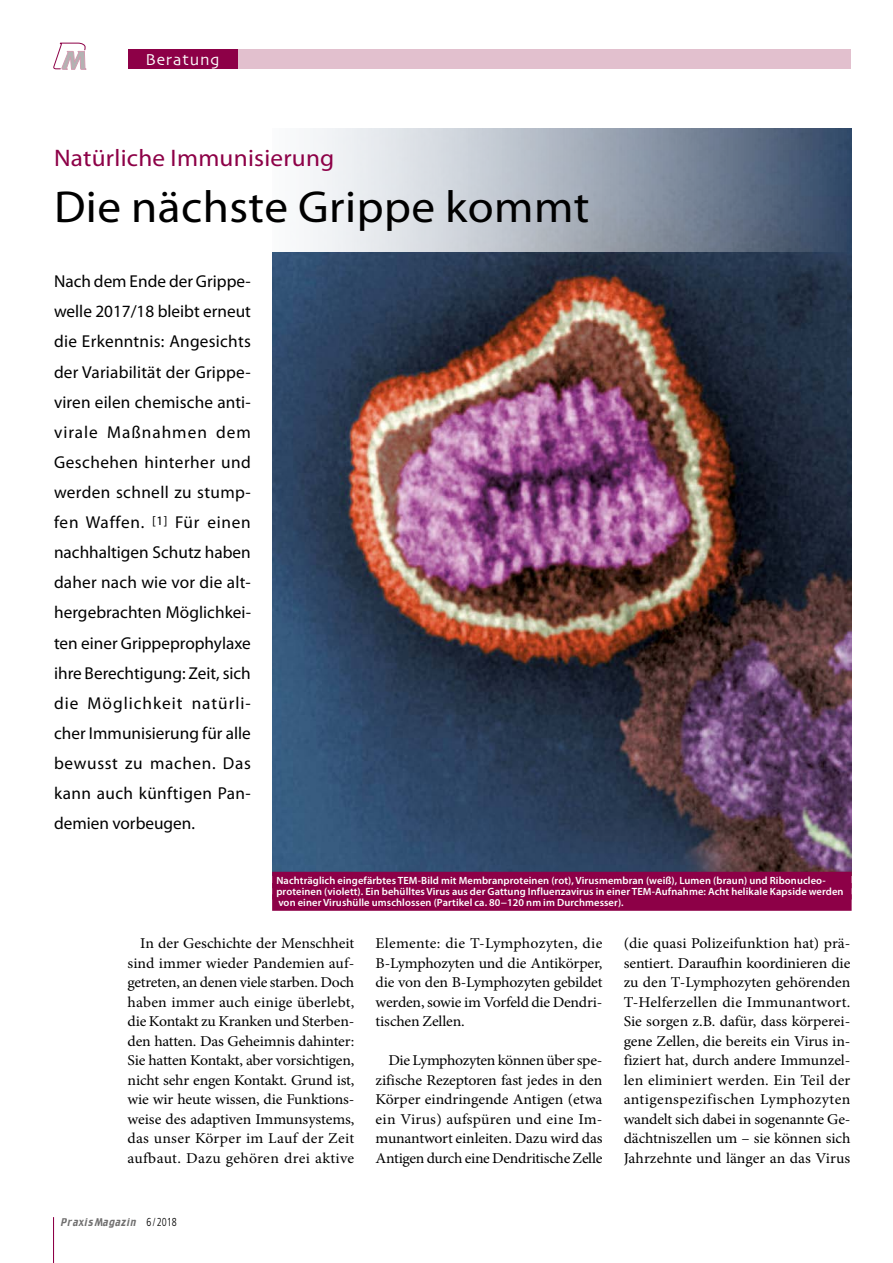
<style>
.page{position:relative;width:893px;height:1263px;background:#fff}
.page>*{position:absolute;margin:0;border:0;box-sizing:border-box;transform-origin:0 0}
.t1{font:45px "Myriad Pro";letter-spacing:.01em;color:#000;scale:1.05 1}
.t2{font:24px "Myriad Pro";letter-spacing:.01em;color:#8d0047;scale:1.05 1}
.t3{font:17.25px/30.2px "Myriad Pro";letter-spacing:.025em;color:#000;text-align:justify}
.t4{font:16.5px "Skia Regular 1 1";letter-spacing:.05em;color:#fff}
.t5{font:15px/19.5px "Minion Pro";letter-spacing:-.005em;color:#000;text-align:justify;scale:1.05 1}
.t6{font:12.75px "Star Trek TNG Crille";color:#706f6f;scale:.9 1}
.t7{font:600 10.5px/11.2px "Myriad Pro";letter-spacing:.01em;color:#fff}
.s1{font-family:"Frutiger LT Std";font-weight:300;font-stretch:condensed;font-size:11.55px;color:#000}
</style>
<div class="page">
<div style="left:203px;top:50px;width:647px;height:19px;background:#e2c0ce"></div>
<div style="left:128px;top:50px;width:109px;height:19px;background:#8d0047"></div>
<hr style="left:53px;top:1217px;width:1px;height:46px;background:#8d0047">
<svg style="left:53px;top:42px;width:33px;height:28px"></svg>
<img style="left:272px;top:252px;width:580px;height:620px">
<div style="left:272px;top:872px;width:580px;height:16px;background:#8d0047"></div>
<div style="left:272px;top:883px;width:580px;height:16px;background:#8d0047"></div>
<div style="left:272px;top:894px;width:580px;height:17px;background:#8d0047"></div>
<svg style="left:310px;top:128px;width:542px;height:124px;background:#9ea8b5"></svg>
<p class="t4" style="left:145px;top:50px;width:76px">Beratung</p>
<h2 class="t2" style="left:54px;top:143px;width:268px">Natürliche Immunisierung</h2>
<h1 class="t1" style="left:54px;top:179px;width:511px">Die nächste Grippe kommt</h1>
<p class="t3" style="left:54px;top:266px;width:198px">Nach dem Ende der Grippe&shy;welle 2017/18 bleibt erneut die Erkenntnis: Angesichts der Variabilität der Grippe&shy;viren eilen chemische anti&shy;virale Maßnahmen dem Geschehen hinterher und werden schnell zu stump&shy;fen Waffen. <sup>[1]</sup> Für einen nachhaltigen Schutz haben daher nach wie vor die alt&shy;hergebrachten Möglichkei&shy;ten einer Grippeprophylaxe ihre Berechtigung: Zeit, sich die Möglichkeit natürli&shy;cher Immunisierung für alle bewusst zu machen. Das kann auch künftigen Pan&shy;demien vorbeugen.</p>
<p class="t7" style="left:276px;top:874px;width:569px">Nachträglich eingefärbtes TEM-Bild mit Membranproteinen (rot), Virusmembran (weiß), Lumen (braun) und Ribonucleo&shy;proteinen (violett). Ein behülltes Virus aus der Gattung Influenzavirus in einer TEM-Aufnahme: Acht helikale Kapside werden von einer Virushülle umschlossen (Partikel ca. 80−120 nm im Durchmesser).</p>
<p class="t5" style="left:128px;top:934px;width:218px;text-indent:13px">In der Geschichte der Menschheit sind immer wieder Pandemien auf&shy;getreten, an denen viele starben. Doch haben immer auch einige überlebt, die Kontakt zu Kranken und Sterben&shy;den hatten. Das Geheimnis dahinter:<br>Sie hatten Kontakt, aber vorsichtigen, nicht sehr engen Kontakt. Grund ist, wie wir heute wissen, die Funktions&shy;weise des adaptiven Immunsystems, das unser Körper im Lauf der Zeit aufbaut. Dazu gehören drei aktive</p>
<p class="t6" style="left:61px;top:1215px;width:130px">Praxis Magazin <span class="s1">6 / 2018</span></p>
<p class="t5" style="left:376px;top:934px;width:218px">Elemente: die T-Lymphozyten, die B-Lymphozyten und die Antikörper, die von den B-Lymphozyten gebildet werden, sowie im Vorfeld die Dendri&shy;tischen Zellen.</p>
<p class="t5" style="left:376px;top:1051px;width:218px;text-indent:13px">Die Lymphozyten können über spe&shy;zifische Rezeptoren fast jedes in den Körper eindringende Antigen (etwa ein Virus) aufspüren und eine Im&shy;munantwort einleiten. Dazu wird das Antigen durch eine Dendritische Zelle</p>
<p class="t5" style="left:624px;top:934px;width:218px">(die quasi Polizeifunktion hat) prä&shy;sentiert. Daraufhin koordinieren die zu den T-Lymphozyten gehörenden T‑Helferzellen die Immunantwort.<br>Sie sorgen z.B. dafür, dass körperei&shy;gene Zellen, die bereits ein Virus in&shy;fiziert hat, durch andere Immunzel&shy;len eliminiert werden. Ein Teil der antigenspezifischen Lymphozyten wandelt sich dabei in sogenannte Ge&shy;dächtniszellen um – sie können sich Jahrzehnte und länger an das Virus</p>
</div>
